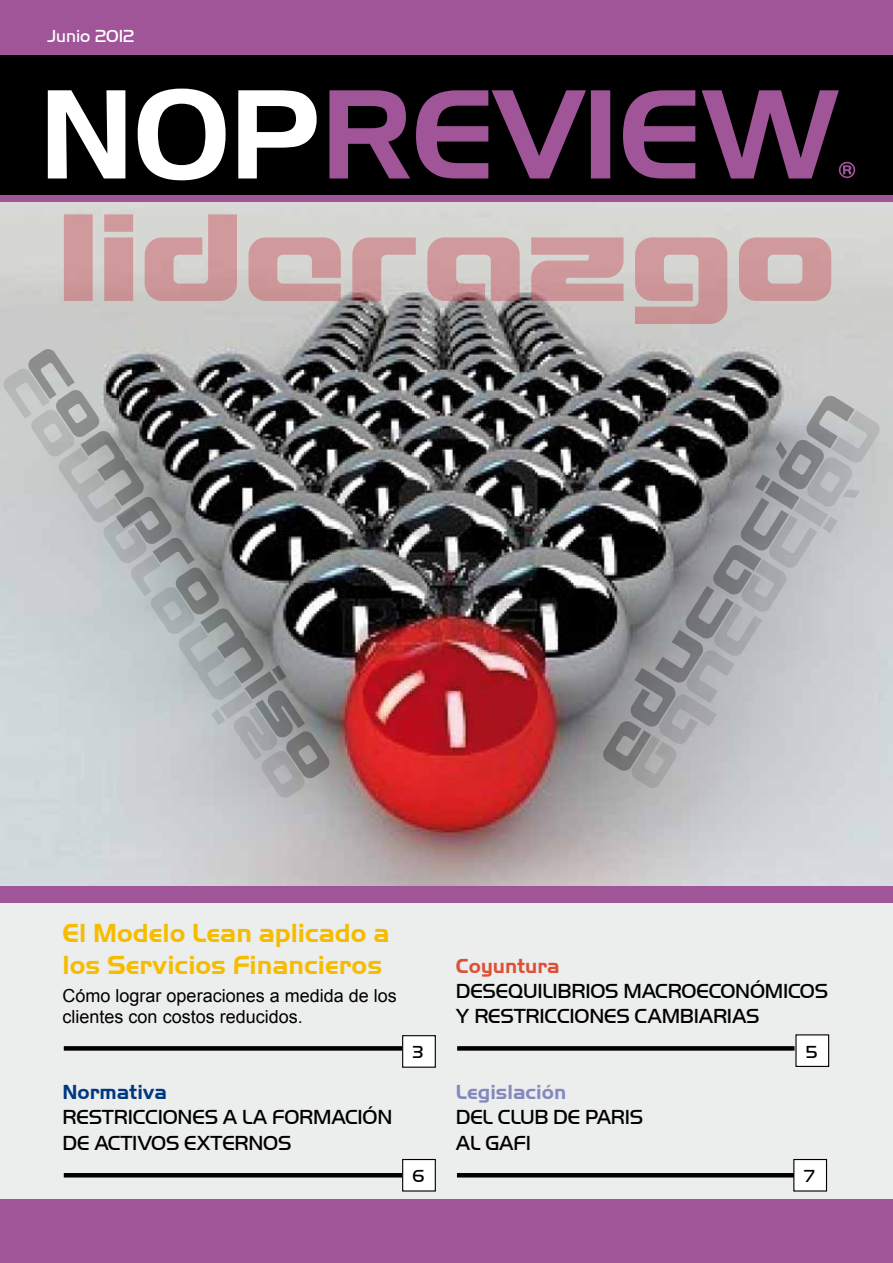
<style>
.page{position:relative;width:893px;height:1263px;background:#a05598}
.page>*{position:absolute;margin:0;border:0;box-sizing:border-box;transform-origin:0 0}
.t1{font:700 27px/32.4px "Handel Got D";color:#f6bc00}
.t2{font:21px/25.2px "Handel Got D Ligh";letter-spacing:-.01em;color:#000}
.t3{font:700 21px "Handel Got D";color:#8388bd}
.t4{font:700 21px "Handel Got D";color:#003882}
.t5{font:700 21px "Handel Got D";color:#df4f35}
.t6{font:18px/21.6px "Arial";color:#000}
.t7{font:18px "Handel Got D Ligh";color:#fff}
.t8{font:18px "Handel Got D Ligh";color:#000}
</style>
<div class="page">
<div style="left:0;top:904px;width:893px;height:295px;background:#eceded"></div>
<div style="left:0;top:56px;width:893px;height:139px;background:#000"></div>
<svg style="left:47px;top:88px;width:808px;height:92px"></svg>
<hr style="left:64px;top:1173px;width:338px;height:4px;background:#000">
<div style="left:403px;top:1159px;width:32px;height:32px;background:#fff"></div>
<div style="left:402px;top:1159px;width:34px;height:32px;border:1px solid #000"></div>
<div style="left:457px;top:1046px;width:337px;height:5px;background:#000"></div>
<div style="left:796px;top:1035px;width:33px;height:31px;background:#fff"></div>
<div style="left:795px;top:1034px;width:34px;height:33px;border:1px solid #000"></div>
<hr style="left:457px;top:1173px;width:337px;height:4px;background:#000">
<div style="left:794px;top:1159px;width:32px;height:32px;background:#fff"></div>
<div style="left:793px;top:1159px;width:34px;height:32px;border:1px solid #000"></div>
<div style="left:64px;top:1046px;width:342px;height:5px;background:#000"></div>
<img style="left:0;top:203px;width:893px;height:682px">
<svg style="left:64px;top:214px;width:767px;height:110px;background:#cab2b1"></svg>
<svg style="left:603px;top:396px;width:251px;height:375px;background:#6c6d6f"></svg>
<svg style="left:631px;top:410px;width:249px;height:378px;background:#9fa1a5"></svg>
<svg style="left:28px;top:349px;width:301px;height:429px;background:#757677"></svg>
<svg style="left:4px;top:369px;width:301px;height:429px;background:#9da1a3"></svg>
<div style="left:403px;top:1036px;width:32px;height:31px;background:#fff"></div>
<div style="left:402px;top:1035px;width:34px;height:33px;border:1px solid #000"></div>
<p class="t7" style="left:47px;top:26px;width:88px">Junio 2012</p>
<p class="t1" style="left:63px;top:917px;width:328px">El Modelo Lean aplicado a los Servicios Financieros</p>
<p class="t6" style="left:63px;top:984px;width:336px">Cómo lograr operaciones a medida de los clientes con costos reducidos.</p>
<p class="t4" style="left:63px;top:1080px;width:106px">Normativa</p>
<p class="t2" style="left:63px;top:1105px;width:331px">RESTRICCIONES A LA FORMACIÓN<br>DE ACTIVOS EXTERNOS</p>
<p class="t8" style="left:413px;top:1042px;width:12px">3</p>
<p class="t8" style="left:413px;top:1166px;width:14px">6</p>
<p class="t5" style="left:456px;top:954px;width:105px">Coyuntura</p>
<p class="t2" style="left:456px;top:978px;width:374px">DESEQUILIBRIOS MACROECONÓMICOS<br>Y RESTRICCIONES CAMBIARIAS</p>
<p class="t8" style="left:806px;top:1041px;width:13px">5</p>
<p class="t3" style="left:456px;top:1080px;width:112px">Legislación</p>
<p class="t2" style="left:456px;top:1105px;width:189px">DEL CLUB DE PARIS<br>AL GAFI</p>
<p class="t8" style="left:804px;top:1166px;width:13px">7</p>
</div>
